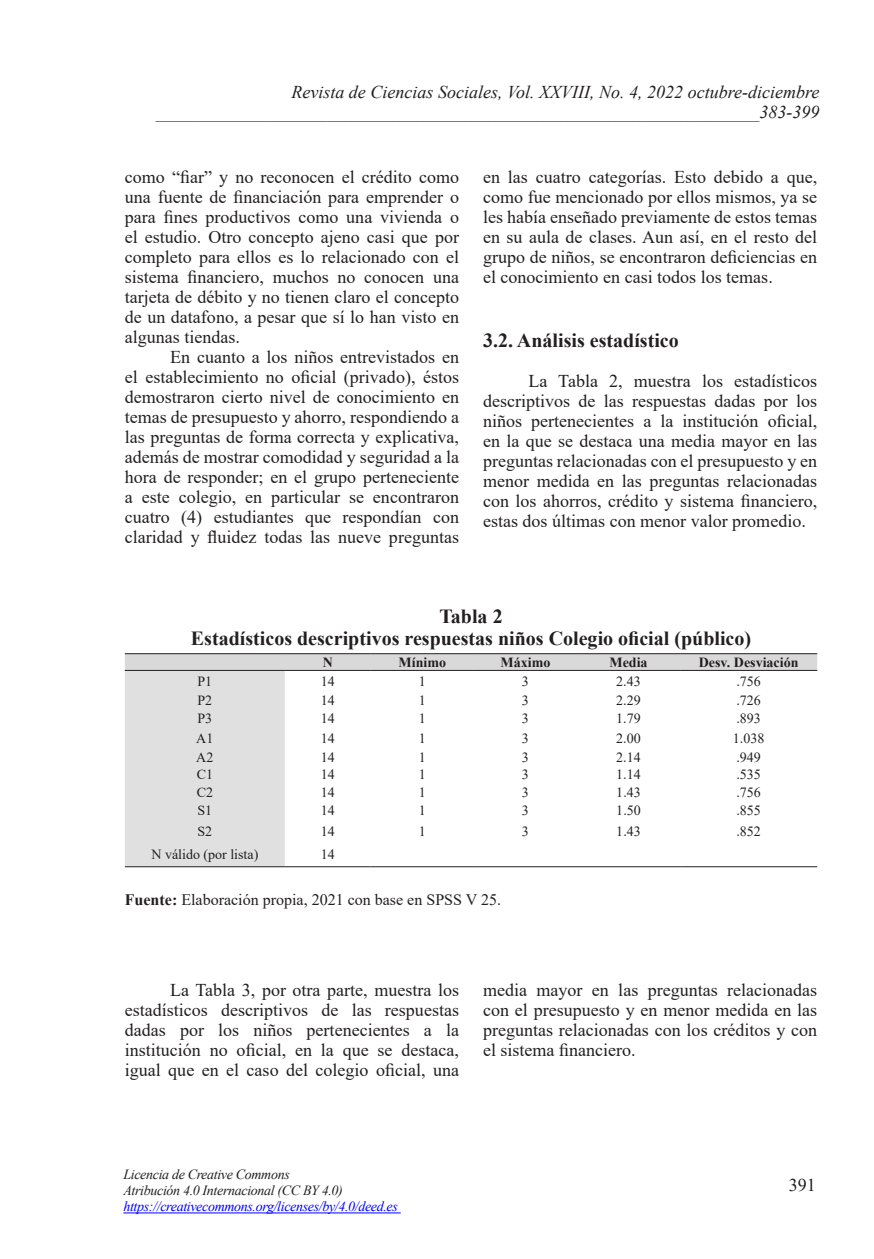
<style>
.page{position:relative;width:874px;height:1259px;background:#fff}
.page>*{position:absolute;margin:0;border:0;box-sizing:border-box;transform-origin:0 0}
.t1{font:700 20px/22px "Times New Roman";color:#231f20;text-align:center}
.t2{font:18px/20px "Times New Roman";color:#231f20;text-align:justify}
.t3{font:italic 18px/20px "Times New Roman";color:#231f20;text-align:right}
.t4{font:16px "Times New Roman";color:#231f20}
.t5{font:14px "Times New Roman";color:#231f20}
.t6{font:italic 14px/16px "Times New Roman";letter-spacing:-.025em;color:#231f20}
.t7{font:italic 14px "Times New Roman";letter-spacing:-.025em;color:#00f}
.t8{font:700 14px "Times New Roman";color:#231f20}
.s1{font-weight:700}
</style>
<div class="page">
<hr style="left:123px;top:1212px;width:277px;height:1px;background:#00f">
<div style="left:125px;top:654px;width:691px;height:212px;background:#e0e0e0"></div>
<svg style="left:285px;top:671px;width:531px;height:195px"></svg>
<hr style="left:125px;top:653px;width:160px;height:1px;background:#231f20">
<hr style="left:285px;top:653px;width:85px;height:1px;background:#231f20">
<hr style="left:370px;top:653px;width:103px;height:1px;background:#231f20">
<hr style="left:473px;top:653px;width:103px;height:1px;background:#231f20">
<hr style="left:576px;top:653px;width:103px;height:1px;background:#231f20">
<hr style="left:679px;top:653px;width:137px;height:1px;background:#231f20">
<hr style="left:125px;top:670px;width:160px;height:1px;background:#231f20">
<hr style="left:285px;top:670px;width:85px;height:1px;background:#231f20">
<hr style="left:370px;top:670px;width:103px;height:1px;background:#231f20">
<hr style="left:473px;top:670px;width:103px;height:1px;background:#231f20">
<hr style="left:576px;top:670px;width:103px;height:1px;background:#231f20">
<hr style="left:679px;top:670px;width:137px;height:1px;background:#231f20">
<hr style="left:125px;top:866px;width:160px;height:1px;background:#231f20">
<hr style="left:285px;top:866px;width:85px;height:1px;background:#231f20">
<hr style="left:370px;top:866px;width:103px;height:1px;background:#231f20">
<hr style="left:473px;top:866px;width:103px;height:1px;background:#231f20">
<hr style="left:576px;top:866px;width:103px;height:1px;background:#231f20">
<hr style="left:679px;top:866px;width:137px;height:1px;background:#231f20">
<p class="t3" style="left:156px;top:81px;width:664px">Revista de Ciencias Sociales, Vol. XXVIII, No. 4, 2022 octubre-diciembre ___________________________________________________________________383-399</p>
<p class="t2" style="left:125px;top:166px;width:335px">como “fiar” y no reconocen el crédito como una fuente de financiación para emprender o para fines productivos como una vivienda o el estudio. Otro concepto ajeno casi que por completo para ellos es lo relacionado con el sistema financiero, muchos no conocen una tarjeta de débito y no tienen claro el concepto de un datafono, a pesar que sí lo han visto en algunas tiendas.</p>
<p class="t2" style="left:125px;top:346px;width:335px;text-indent:45px">En cuanto a los niños entrevistados en el establecimiento no oficial (privado), éstos demostraron cierto nivel de conocimiento en temas de presupuesto y ahorro, respondiendo a las preguntas de forma correcta y explicativa, además de mostrar comodidad y seguridad a la hora de responder; en el grupo perteneciente a este colegio, en particular se encontraron cuatro (4) estudiantes que respondían con claridad y fluidez todas las nueve preguntas</p>
<p class="t2" style="left:483px;top:166px;width:335px">en las cuatro categorías. Esto debido a que, como fue mencionado por ellos mismos, ya se les había enseñado previamente de estos temas en su aula de clases. Aun así, en el resto del grupo de niños, se encontraron deficiencias en el conocimiento en casi todos los temas.</p>
<p class="t1" style="left:483px;top:328px;width:197px">3.2. Análisis estadístico</p>
<p class="t2" style="left:483px;top:370px;width:335px;text-indent:45px">La Tabla 2, muestra los estadísticos descriptivos de las respuestas dadas por los niños pertenecientes a la institución oficial, en la que se destaca una media mayor en las preguntas relacionadas con el presupuesto y en menor medida en las preguntas relacionadas con los ahorros, crédito y sistema financiero, estas dos últimas con menor valor promedio.</p>
<p class="t1" style="left:191px;top:605px;width:561px">Tabla 2<br>Estadísticos descriptivos respuestas niños Colegio oficial (público)</p>
<p class="t8" style="left:322px;top:652px;width:12px">N</p>
<p class="t8" style="left:398px;top:652px;width:49px">Mínimo</p>
<p class="t8" style="left:500px;top:652px;width:51px">Máximo</p>
<p class="t8" style="left:609px;top:652px;width:40px">Media</p>
<p class="t8" style="left:698px;top:652px;width:101px">Desv. Desviación</p>
<p class="t5" style="left:197px;top:672px;width:16px">P1</p>
<p class="t5" style="left:320px;top:672px;width:15px">14</p>
<p class="t5" style="left:418px;top:672px;width:8px">1</p>
<p class="t5" style="left:521px;top:672px;width:8px">3</p>
<p class="t5" style="left:616px;top:672px;width:26px">2.43</p>
<p class="t5" style="left:736px;top:672px;width:26px">.756</p>
<p class="t5" style="left:197px;top:691px;width:16px">P2</p>
<p class="t5" style="left:320px;top:691px;width:15px">14</p>
<p class="t5" style="left:418px;top:691px;width:8px">1</p>
<p class="t5" style="left:521px;top:691px;width:8px">3</p>
<p class="t5" style="left:616px;top:691px;width:26px">2.29</p>
<p class="t5" style="left:736px;top:691px;width:26px">.726</p>
<p class="t5" style="left:197px;top:708px;width:16px">P3</p>
<p class="t5" style="left:320px;top:708px;width:15px">14</p>
<p class="t5" style="left:418px;top:708px;width:8px">1</p>
<p class="t5" style="left:521px;top:708px;width:8px">3</p>
<p class="t5" style="left:616px;top:708px;width:26px">1.79</p>
<p class="t5" style="left:736px;top:708px;width:26px">.893</p>
<p class="t5" style="left:196px;top:728px;width:19px">A1</p>
<p class="t5" style="left:320px;top:728px;width:15px">14</p>
<p class="t5" style="left:418px;top:728px;width:8px">1</p>
<p class="t5" style="left:521px;top:728px;width:8px">3</p>
<p class="t5" style="left:616px;top:728px;width:26px">2.00</p>
<p class="t5" style="left:732px;top:728px;width:33px">1.038</p>
<p class="t5" style="left:196px;top:747px;width:19px">A2</p>
<p class="t5" style="left:320px;top:747px;width:15px">14</p>
<p class="t5" style="left:418px;top:747px;width:8px">1</p>
<p class="t5" style="left:521px;top:747px;width:8px">3</p>
<p class="t5" style="left:616px;top:747px;width:26px">2.14</p>
<p class="t5" style="left:736px;top:747px;width:26px">.949</p>
<p class="t5" style="left:196px;top:765px;width:18px">C1</p>
<p class="t5" style="left:321px;top:765px;width:15px">14</p>
<p class="t5" style="left:418px;top:765px;width:8px">1</p>
<p class="t5" style="left:521px;top:765px;width:8px">3</p>
<p class="t5" style="left:616px;top:765px;width:26px">1.14</p>
<p class="t5" style="left:736px;top:765px;width:26px">.535</p>
<p class="t5" style="left:197px;top:782px;width:18px">C2</p>
<p class="t5" style="left:321px;top:782px;width:15px">14</p>
<p class="t5" style="left:418px;top:782px;width:8px">1</p>
<p class="t5" style="left:521px;top:782px;width:8px">3</p>
<p class="t5" style="left:616px;top:782px;width:26px">1.43</p>
<p class="t5" style="left:736px;top:782px;width:26px">.756</p>
<p class="t5" style="left:197px;top:800px;width:16px">S1</p>
<p class="t5" style="left:321px;top:800px;width:15px">14</p>
<p class="t5" style="left:418px;top:800px;width:8px">1</p>
<p class="t5" style="left:521px;top:800px;width:8px">3</p>
<p class="t5" style="left:616px;top:800px;width:26px">1.50</p>
<p class="t5" style="left:736px;top:800px;width:26px">.855</p>
<p class="t5" style="left:197px;top:821px;width:16px">S2</p>
<p class="t5" style="left:321px;top:821px;width:15px">14</p>
<p class="t5" style="left:418px;top:821px;width:8px">1</p>
<p class="t5" style="left:521px;top:821px;width:8px">3</p>
<p class="t5" style="left:616px;top:821px;width:26px">1.43</p>
<p class="t5" style="left:736px;top:821px;width:26px">.852</p>
<p class="t5" style="left:151px;top:844px;width:108px">N válido (por lista)</p>
<p class="t5" style="left:321px;top:844px;width:15px">14</p>
<p class="t4" style="left:125px;top:888px;width:377px"><span class="s1">Fuente:</span> Elaboración propia, 2021 con base en SPSS V 25.</p>
<p class="t2" style="left:125px;top:980px;width:335px;text-indent:45px">La Tabla 3, por otra parte, muestra los estadísticos descriptivos de las respuestas dadas por los niños pertenecientes a la institución no oficial, en la que se destaca, igual que en el caso del colegio oficial, una</p>
<p class="t2" style="left:483px;top:980px;width:335px">media mayor en las preguntas relacionadas con el presupuesto y en menor medida en las preguntas relacionadas con los créditos y con el sistema financiero.</p>
<p class="t6" style="left:123px;top:1166px;width:221px">Licencia de Creative Commons<br>Atribución 4.0 Internacional (CC BY 4.0)</p>
<p class="t7" style="left:123px;top:1197px;width:276px">https://creativecommons.org/licenses/by/4.0/deed.es</p>
<p class="t2" style="left:788px;top:1174px;width:28px">391</p>
</div>
